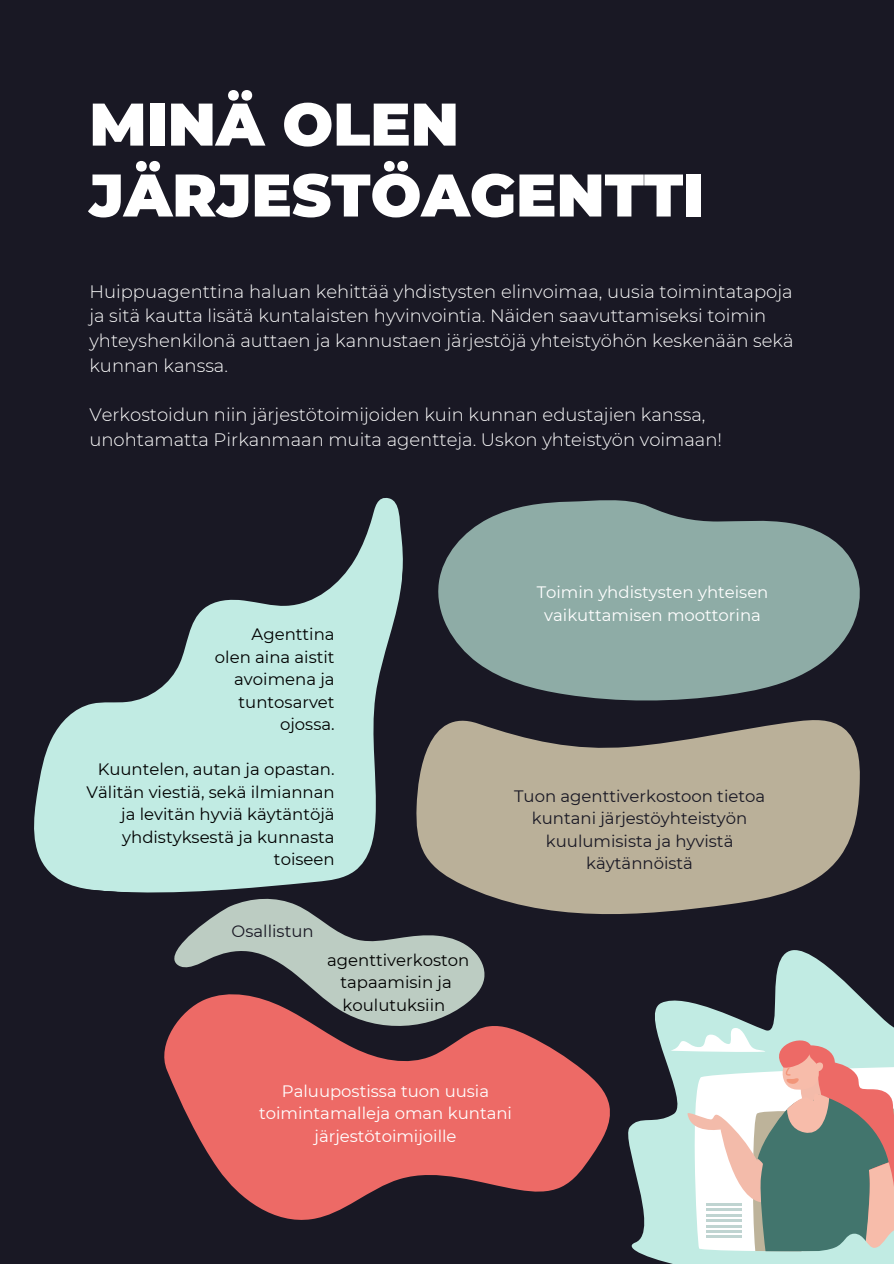
<style>
.page{position:relative;width:894px;height:1264px;background:#fff}
.page>*{position:absolute;margin:0;border:0;box-sizing:border-box;transform-origin:0 0}
.t1{font:900 60px/70.8px "Montserrat";color:#fff}
.t2{font:300 18px/24.8px "Montserrat";color:#fff}
.t3{font:16.5px/22.5px "Montserrat";color:#000;text-align:right}
.t4{font:16.5px/22.5px "Montserrat";color:#fff;text-align:center}
.t5{font:16.5px/22.5px "Montserrat";color:#191824;text-align:center}
</style>
<div class="page">
<div style="left:0;top:0;width:893px;height:1263px;background:#191824"></div>
<svg style="left:34px;top:497px;width:369px;height:395px;fill:#c1ebe3"></svg>
<svg style="left:438px;top:500px;width:422px;height:201px;fill:#8eaca6"></svg>
<svg style="left:417px;top:720px;width:442px;height:194px;fill:#bab099"></svg>
<svg style="left:115px;top:837px;width:520px;height:383px"></svg>
<svg style="left:161px;top:794px;width:336px;height:336px"></svg>
<svg style="left:628px;top:950px;width:265px;height:313px"></svg>
<svg style="left:668px;top:1027px;width:225px;height:236px;background:#b4bdb6"></svg>
<h1 class="t1" style="left:89px;top:89px;width:616px">MINÄ OLEN<br>JÄRJESTÖAGENTTI</h1>
<p class="t2" style="left:89px;top:279px;width:705px">Huippuagenttina haluan kehittää yhdistysten elinvoimaa, uusia toimintatapoja ja sitä kautta lisätä kuntalaisten hyvinvointia. Näiden saavuttamiseksi toimin yhteyshenkilonä auttaen ja kannustaen järjestöjä yhteistyöhön keskenään sekä kunnan kanssa.</p>
<p class="t2" style="left:89px;top:402px;width:634px">Verkostoidun niin järjestötoimijoiden kuin kunnan edustajien kanssa, unohtamatta Pirkanmaan muita agentteja. Uskon yhteistyön voimaan!</p>
<p class="t3" style="left:251px;top:623px;width:84px">Agenttina</p>
<p class="t3" style="left:215px;top:645px;width:121px">olen aina aistit</p>
<p class="t3" style="left:234px;top:668px;width:102px">avoimena ja</p>
<p class="t3" style="left:238px;top:690px;width:97px">tuntosarvet</p>
<p class="t3" style="left:280px;top:713px;width:56px">ojossa.</p>
<p class="t3" style="left:87px;top:758px;width:249px">Kuuntelen, autan ja opastan.<br>Välitän viestiä, sekä ilmiannan ja levitän hyviä käytäntöjä yhdistyksestä ja kunnasta toiseen</p>
<p class="t5" style="left:231px;top:920px;width:83px">Osallistun</p>
<p class="t3" style="left:327px;top:948px;width:144px">agenttiverkoston</p>
<p class="t3" style="left:340px;top:970px;width:113px">tapaamisin ja</p>
<p class="t3" style="left:342px;top:993px;width:104px">koulutuksiin</p>
<p class="t4" style="left:536px;top:581px;width:233px">Toimin yhdistysten yhteisen vaikuttamisen moottorina</p>
<p class="t5" style="left:514px;top:784px;width:252px">Tuon agenttiverkostoon tietoa kuntani järjestöyhteistyön kuulumisista ja hyvistä käytännöistä</p>
<p class="t4" style="left:259px;top:1079px;width:254px">Paluupostissa tuon uusia toimintamalleja oman kuntani järjestötoimijoille</p>
</div>
